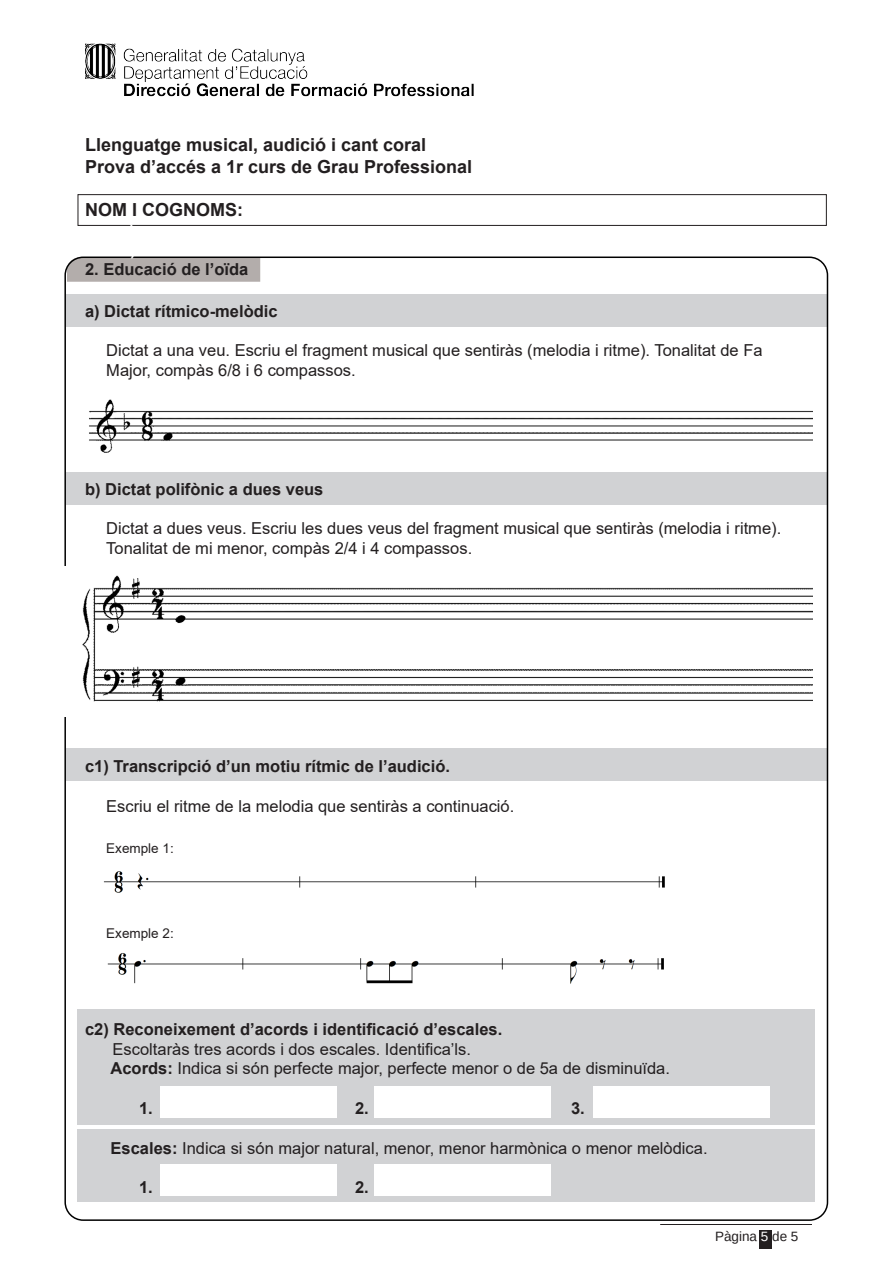
<style>
.page{position:relative;width:893px;height:1263px;background:#fff}
.page>*{position:absolute;margin:0;border:0;box-sizing:border-box;transform-origin:0 0}
.t1{font:700 18px/21.6px "Arial";color:#231f20}
.t2{font:16.5px/19.8px "Arial";color:#231f20}
.t3{font:700 16.5px "Arial";color:#231f20}
.t4{font:13.5px "Arial";color:#231f20}
.t5{font:13.5px "Arimo";color:#231f20}
.s1{font-weight:700}
.s2{color:#fff}
</style>
<div class="page">
<div style="left:759px;top:1230px;width:12px;height:19px;background:#231f20"></div>
<hr style="left:660px;top:1224px;width:152px;height:1px;background:#231f20">
<div style="left:78px;top:1129px;width:737px;height:72px;background:#d1d2d4"></div>
<div style="left:78px;top:1009px;width:737px;height:116px;background:#d1d2d4"></div>
<div style="left:161px;top:1086px;width:176px;height:32px;background:#fff"></div>
<div style="left:374px;top:1086px;width:177px;height:32px;background:#fff"></div>
<div style="left:593px;top:1086px;width:177px;height:32px;background:#fff"></div>
<div style="left:161px;top:1164px;width:176px;height:32px;background:#fff"></div>
<div style="left:374px;top:1164px;width:177px;height:32px;background:#fff"></div>
<div style="left:67px;top:294px;width:760px;height:32px;background:#d1d2d4"></div>
<div style="left:67px;top:473px;width:760px;height:32px;background:#d1d2d4"></div>
<div style="left:67px;top:748px;width:760px;height:32px;background:#d1d2d4"></div>
<div style="left:67px;top:259px;width:193px;height:23px;background:#b3adab"></div>
<div style="left:78px;top:194px;width:749px;height:32px;border:1px solid #231f20"></div>
<img style="left:85px;top:43px;width:389px;height:54px">
<img style="left:89px;top:399px;width:723px;height:54px">
<img style="left:82px;top:575px;width:730px;height:127px">
<img style="left:103px;top:871px;width:562px;height:22px">
<img style="left:107px;top:953px;width:557px;height:31px">
<p class="t1" style="left:85px;top:134px;width:389px">Llenguatge musical, audició i cant coral<br>Prova d’accés a 1r curs de Grau Professional</p>
<p class="t1" style="left:85px;top:199px;width:160px">NOM I COGNOMS:</p>
<p class="t3" style="left:85px;top:258px;width:165px">2. Educació de l’oïda</p>
<p class="t3" style="left:85px;top:299px;width:194px">a) Dictat rítmico-melòdic</p>
<p class="t2" style="left:106px;top:340px;width:658px">Dictat a una veu. Escriu el fragment musical que sentiràs (melodia i ritme). Tonalitat de Fa<br>Major, compàs 6/8 i 6 compassos.</p>
<p class="t3" style="left:85px;top:477px;width:240px">b) Dictat polifònic a dues veus</p>
<p class="t2" style="left:106px;top:519px;width:676px">Dictat a dues veus. Escriu les dues veus del fragment musical que sentiràs (melodia i ritme).<br>Tonalitat de mi menor, compàs 2/4 i 4 compassos.</p>
<p class="t3" style="left:85px;top:754px;width:366px">c1) Transcripció d’un motiu rítmic de l’audició.</p>
<p class="t2" style="left:106px;top:796px;width:410px">Escriu el ritme de la melodia que sentiràs a continuació.</p>
<p class="t4" style="left:106px;top:839px;width:69px">Exemple 1:</p>
<p class="t4" style="left:106px;top:923px;width:69px">Exemple 2:</p>
<p class="t3" style="left:85px;top:1017px;width:419px">c2) Reconeixement d’acords i identificació d’escales.</p>
<p class="t2" style="left:113px;top:1039px;width:360px">Escoltaràs tres acords i dos escales. Identifica’ls.</p>
<p class="t2" style="left:111px;top:1059px;width:561px"><span class="s1">Acords:</span> Indica si són perfecte major, perfecte menor o de 5a de disminuïda.</p>
<p class="t3" style="left:139px;top:1096px;width:15px">1.</p>
<p class="t3" style="left:355px;top:1096px;width:15px">2.</p>
<p class="t3" style="left:571px;top:1096px;width:15px">3.</p>
<p class="t2" style="left:111px;top:1138px;width:599px"><span class="s1">Escales:</span> Indica si són major natural, menor, menor harmònica o menor melòdica.</p>
<p class="t3" style="left:139px;top:1176px;width:15px">1.</p>
<p class="t3" style="left:355px;top:1176px;width:15px">2.</p>
<p class="t5" style="left:715px;top:1228px;width:85px">Pàgina <span class="s2">5</span> de 5</p>
</div>
